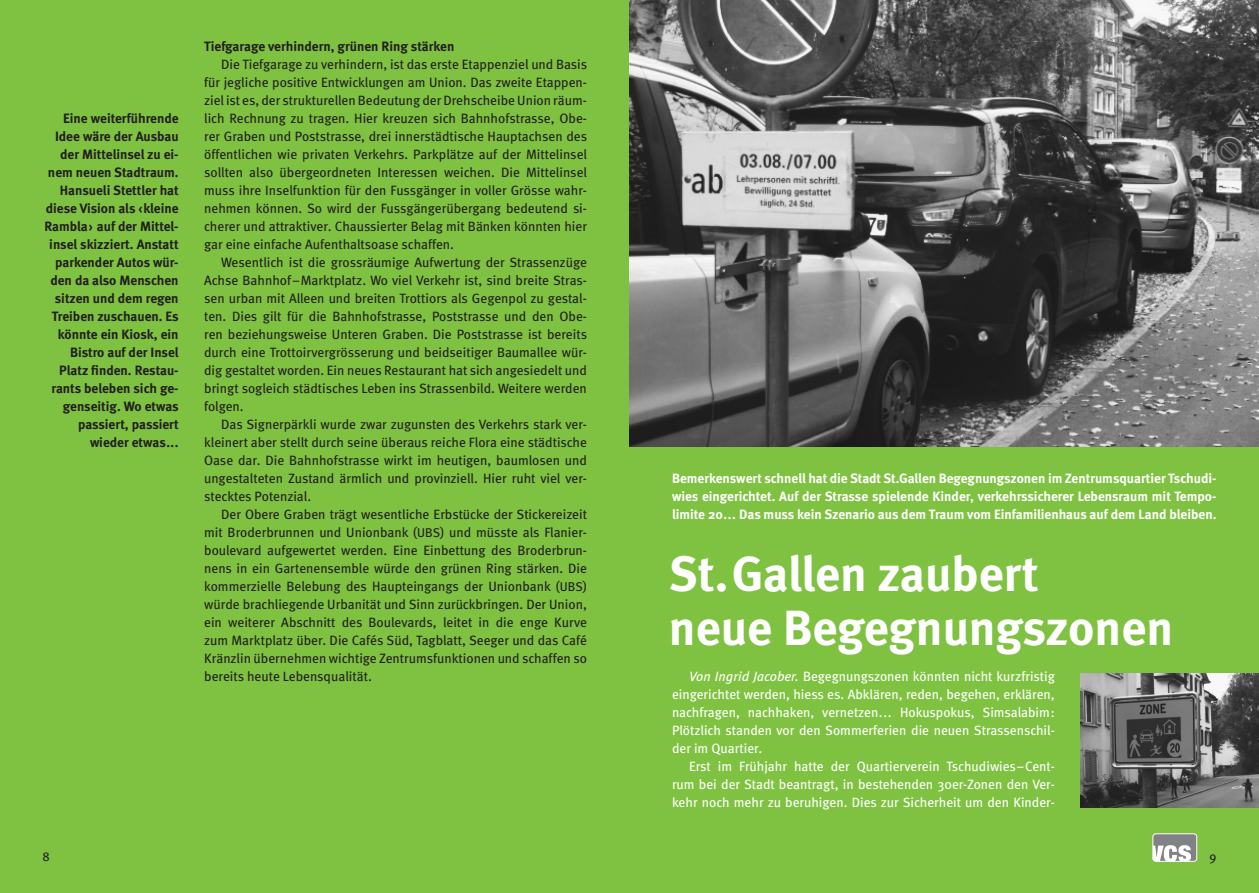
<style>
.page{position:relative;width:1259px;height:893px;background:#7fc241}
.page>*{position:absolute;margin:0;border:0;box-sizing:border-box;transform-origin:0 0}
.t1{font:700 49.35px/54px "Meta";color:#fff}
.t2{font:13.5px/18px "Meta";color:#231f20;text-align:justify}
.t3{font:13.5px/18px "Meta";color:#fff;text-align:justify}
.t4{font:700 13.5px/18px "Meta";color:#231f20;text-align:right}
.t5{font:700 13.5px/18px "Meta";color:#fff;text-align:justify}
.t6{font:12.75px "Meta";color:#231f20}
.s1{font-size:12.75px}
.s2{font-style:italic}
</style>
<div class="page">
<div style="left:1153px;top:834px;width:43px;height:27px;background:#808285;border-radius:3px"></div>
<div style="left:1152px;top:834px;width:44px;height:27px;border:1px solid #fff;border-radius:3px"></div>
<svg style="left:1153px;top:845px;width:38px;height:16px"></svg>
<img style="left:629px;top:0;width:630px;height:447px">
<img style="left:1080px;top:673px;width:179px;height:134px">
<p class="t4" style="left:44px;top:109px;width:136px">Eine weiterführende<br>Idee wäre der Ausbau der Mittelinsel zu ei&shy;nem neuen Stadtraum.<br>Hansueli Stettler hat diese Vision als ‹kleine<br>Rambla› auf der Mittel&shy;insel skizziert. Anstatt parkender Autos wür&shy;den da also Menschen sitzen und dem regen<br>Treiben zuschauen. Es könnte ein Kiosk, ein<br>Bistro auf der Insel<br>Platz finden. Restau&shy;rants beleben sich ge&shy;genseitig. Wo etwas passiert, passiert wieder etwas...</p>
<p class="t4" style="left:204px;top:37px;width:252px">Tiefgarage verhindern, grünen Ring stärken</p>
<p class="t2" style="left:204px;top:55px;width:384px;text-indent:17px">Die Tiefgarage zu verhindern, ist das erste Etappenziel und Basis für jegliche positive Entwicklungen am Union. Das zweite Etappen&shy;ziel ist es, der strukturellen Bedeutung der Drehscheibe Union räum&shy;lich Rechnung zu tragen. Hier kreuzen sich Bahnhofstrasse, Obe&shy;rer Graben und Poststrasse, drei innerstädtische Hauptachsen des öffentlichen wie privaten Verkehrs. Parkplätze auf der Mittelinsel sollten also übergeordneten Interessen weichen. Die Mittelinsel muss ihre Inselfunktion für den Fussgänger in voller Grösse wahr&shy;nehmen können. So wird der Fussgängerübergang bedeutend si&shy;cherer und attraktiver. Chaussierter Belag mit Bänken könnten hier gar eine einfache Aufenthaltsoase schaffen.</p>
<p class="t2" style="left:204px;top:253px;width:384px;text-indent:17px">Wesentlich ist die grossräumige Aufwertung der Strassenzüge Achse Bahnhof–Marktplatz. Wo viel Verkehr ist, sind breite Stras&shy;sen urban mit Alleen und breiten Trottiors als Gegenpol zu gestal&shy;ten. Dies gilt für die Bahnhofstrasse, Poststrasse und den Obe&shy;ren beziehungsweise Unteren Graben. Die Poststrasse ist bereits durch eine Trottoirvergrösserung und beidseitiger Baumallee wür&shy;dig gestaltet worden. Ein neues Restaurant hat sich angesiedelt und bringt sogleich städtisches Leben ins Strassenbild. Weitere werden folgen.</p>
<p class="t2" style="left:204px;top:415px;width:384px;text-indent:17px">Das Signerpärkli wurde zwar zugunsten des Verkehrs stark ver&shy;kleinert aber stellt durch seine überaus reiche Flora eine städtische Oase dar. Die Bahnhofstrasse wirkt im heutigen, baumlosen und ungestalteten Zustand ärmlich und provinziell. Hier ruht viel ver&shy;stecktes Potenzial.</p>
<p class="t2" style="left:204px;top:505px;width:384px;text-indent:17px">Der Obere Graben trägt wesentliche Erbstücke der Stickereizeit mit Broderbrunnen und Unionbank (<span class="s1">UBS</span>) und müsste als Flanier&shy;boulevard aufgewertet werden. Eine Einbettung des Broderbrun&shy;nens in ein Gartenensemble würde den grünen Ring stärken. Die kommerzielle Belebung des Haupteingangs der Unionbank (<span class="s1">UBS</span>) würde brachliegende Urbanität und Sinn zurückbringen. Der Union, ein weiterer Abschnitt des Boulevards, leitet in die enge Kurve zum Marktplatz über. Die Cafés Süd, Tagblatt, Seeger und das Café Kränzlin übernehmen wichtige Zentrumsfunktionen und schaffen so bereits heute Lebensqualität.</p>
<p class="t5" style="left:672px;top:469px;width:546px">Bemerkenswert schnell hat die Stadt St.Gallen Begegnungszonen im Zentrumsquartier Tschudi&shy;wies eingerichtet. Auf der Strasse spielende Kinder, verkehrssicherer Lebensraum mit Tempo&shy;limite 20... Das muss kein Szenario aus dem Traum vom Einfamilienhaus auf dem Land bleiben.</p>
<h1 class="t1" style="left:669px;top:546px;width:506px">St.Gallen zaubert<br>neue Begegnungszonen</h1>
<p class="t3" style="left:672px;top:667px;width:384px;text-indent:17px"><span class="s2">Von Ingrid Jacober.</span> Begegnungszonen könnten nicht kurzfristig eingerichtet werden, hiess es. Abklären, reden, begehen, erklären, nachfragen, nachhaken, vernetzen... Hokuspokus, Simsalabim:<br>Plötzlich standen vor den Sommerferien die neuen Strassenschil&shy;der im Quartier.</p>
<p class="t3" style="left:672px;top:757px;width:384px;text-indent:17px">Erst im Frühjahr hatte der Quartierverein Tschudiwies–Cent&shy;rum bei der Stadt beantragt, in bestehenden 30er-Zonen den Ver&shy;kehr noch mehr zu beruhigen. Dies zur Sicherheit um den Kinder-</p>
<p class="t6" style="left:43px;top:849px;width:9px">8</p>
<p class="t6" style="left:1209px;top:849px;width:8px">9</p>
</div>
